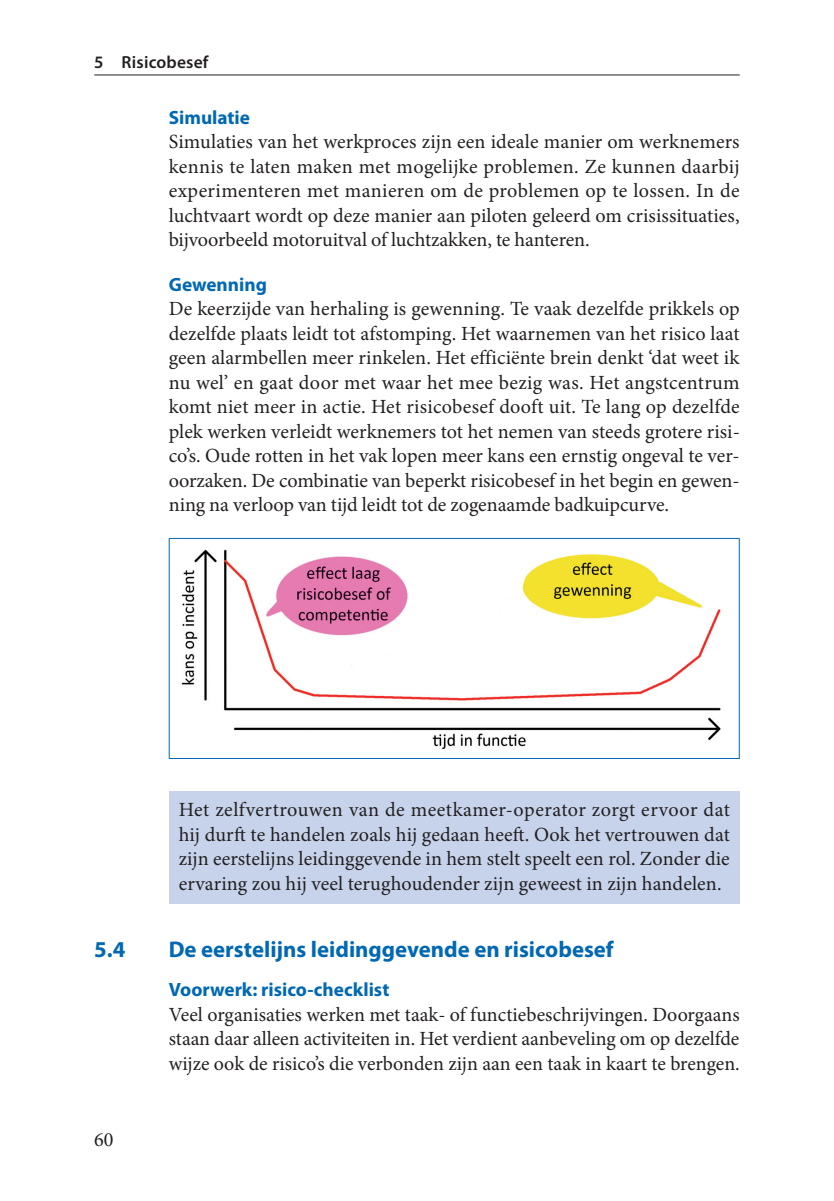
<style>
.page{position:relative;width:834px;height:1201px;background:#fff}
.page>*{position:absolute;margin:0;border:0;box-sizing:border-box;transform-origin:0 0}
.t1{font:700 22.75px "Myriad Pro";color:#0168b3}
.t2{font:20.12px/24.5px "Minion Pro";letter-spacing:-.005em;color:#231f20;text-align:justify}
.t3{font:700 19.25px "Myriad Pro";color:#0168b3}
.t4{font:600 17.5px "Myriad Pro";letter-spacing:.01em;color:#231f20}
</style>
<div class="page">
<hr style="left:94px;top:75px;width:645px;height:1px;background:#231f20">
<div style="left:169px;top:791px;width:570px;height:113px;background:#c6d3eb"></div>
<hr style="left:169px;top:538px;width:570px;height:1px;background:#0168b3">
<hr style="left:169px;top:539px;width:1px;height:219px;background:#0168b3">
<hr style="left:738px;top:539px;width:1px;height:219px;background:#0168b3">
<hr style="left:169px;top:758px;width:570px;height:1px;background:#0168b3">
<img style="left:181px;top:549px;width:540px;height:199px">
<p class="t4" style="left:94px;top:55px;width:116px">5 Risicobesef</p>
<p class="t3" style="left:169px;top:110px;width:83px">Simulatie</p>
<p class="t2" style="left:169px;top:131px;width:572px">Simulaties van het werkproces zijn een ideale manier om werknemers kennis te laten maken met mogelijke problemen. Ze kunnen daarbij experimenteren met manieren om de problemen op te lossen. In de luchtvaart wordt op deze manier aan piloten geleerd om crisissituaties, bijvoorbeeld motoruitval of luchtzakken, te hanteren.</p>
<p class="t3" style="left:169px;top:277px;width:100px">Gewenning</p>
<p class="t2" style="left:169px;top:298px;width:572px">De keerzijde van herhaling is gewenning. Te vaak dezelfde prikkels op dezelfde plaats leidt tot afstomping. Het waarnemen van het risico laat geen alarmbellen meer rinkelen. Het efficiënte brein denkt ‘dat weet ik nu wel’ en gaat door met waar het mee bezig was. Het angstcentrum komt niet meer in actie. Het risicobesef dooft uit. Te lang op dezelfde plek werken verleidt werknemers tot het nemen van steeds grotere risi&shy;co’s. Oude rotten in het vak lopen meer kans een ernstig ongeval te ver&shy;oorzaken. De combinatie van beperkt risicobesef in het begin en gewen&shy;ning na verloop van tijd leidt tot de zogenaamde badkuipcurve.</p>
<p class="t2" style="left:179px;top:799px;width:552px">Het zelfvertrouwen van de meetkamer-operator zorgt ervoor dat hij durft te handelen zoals hij gedaan heeft. Ook het vertrouwen dat zijn eerstelijns leidinggevende in hem stelt speelt een rol. Zonder die ervaring zou hij veel terughoudender zijn geweest in zijn handelen.</p>
<p class="t1" style="left:94px;top:940px;width:33px">5.4</p>
<p class="t1" style="left:169px;top:940px;width:446px">De eerstelijns leidinggevende en risicobesef</p>
<p class="t3" style="left:169px;top:982px;width:222px">Voorwerk: risico-checklist</p>
<p class="t2" style="left:169px;top:1003px;width:572px">Veel organisaties werken met taak- of functiebeschrijvingen. Doorgaans staan daar alleen activiteiten in. Het verdient aanbeveling om op dezelfde wijze ook de risico’s die verbonden zijn aan een taak in kaart te brengen.</p>
<p class="t2" style="left:94px;top:1129px;width:21px">60</p>
</div>
